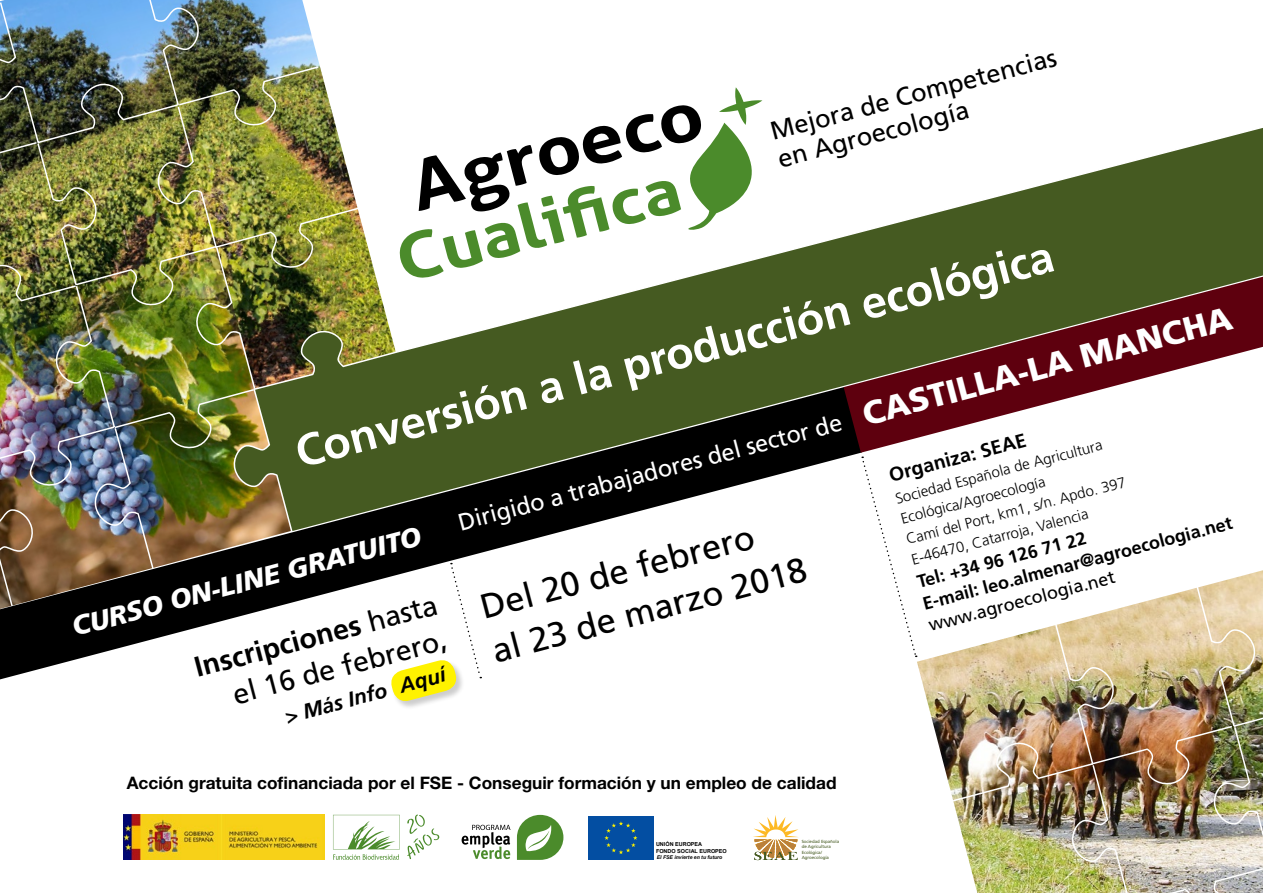
<style>
.page{position:relative;width:1263px;height:893px;background:#fff}
.page>*{position:absolute;margin:0;border:0;box-sizing:border-box;transform-origin:0 0}
.t1{font:700 68.85px "Aller";color:#000;scale:1.16 1}
.pied_de_page_2017{font:700 45px "Frutiger LT Std";color:#fff}
.pied_de_page_2017-2{font:34.5px "Frutiger LT Std";color:#000}
.pied_de_page_2017-3{font:700 28.5px "Frutiger LT Std";color:#000}
.pied_de_page_2017-4{font:28.5px "Frutiger LT Std";color:#000}
.pied_de_page_2017-5{font:italic 900 27px "Frutiger LT Std";color:#fff}
.pied_de_page_2017-6{font:25.5px "Frutiger LT Std";color:#000}
.pied_de_page_2017-7{font:24px "Frutiger LT Std";color:#fff}
.pied_de_page_2017-8{font:italic 700 21px "Frutiger LT Std";color:#000}
.pied_de_page_2017-9{font:700 19.5px "Frutiger LT Std";color:#000}
.pied_de_page_2017-10{font:700 18px "Frutiger LT Std";color:#000}
.pied_de_page_2017-11{font:18px "Frutiger LT Std";color:#000}
.pied_de_page_2017-12{font:700 17.25px "Helvetica Neue LT Std";color:#000}
.pied_de_page_2017-13{font:300 15px "Frutiger LT Std";color:#000}
.t2{font:700 5.4px/6.6px "Arial";color:#000}
.t3{font:italic 700 5.1px "Arial";color:#000}
.t4{font:4.5px/5.4px "Frutiger LT Std";letter-spacing:-.01em;color:#455a21}
.s1{font-weight:900;font-size:33px}
.s2{font-weight:400}
</style>
<div class="page">
<img style="left:917px;top:652px;width:34px;height:139px">
<svg style="left:883px;top:537px;width:34px;height:120px"></svg>
<img style="left:0;top:0;width:334px;height:387px">
<img style="left:951px;top:570px;width:312px;height:323px">
<svg style="left:753px;top:815px;width:46px;height:45px"></svg>
<svg style="left:462px;top:825px;width:48px;height:34px"></svg>
<svg style="left:517px;top:815px;width:46px;height:45px"></svg>
<div style="left:588px;top:816px;width:66px;height:44px;background:#034ea2"></div>
<svg style="left:604px;top:821px;width:33px;height:33px"></svg>
<img style="left:124px;top:815px;width:200px;height:45px">
<svg style="left:333px;top:815px;width:67px;height:45px"></svg>
<svg style="left:407px;top:814px;width:33px;height:45px"></svg>
<svg style="left:232px;top:120px;width:1031px;height:414px"></svg>
<svg style="left:400px;top:87px;width:391px;height:191px"></svg>
<img style="left:0;top:387px;width:862px;height:292px">
<svg style="left:844px;top:277px;width:419px;height:176px"></svg>
<div style="left:391px;top:660px;width:74px;height:50px;background:#000;opacity:.2"></div>
<svg style="left:388px;top:563px;width:93px;height:141px"></svg>
<p class="pied_de_page_2017-6" style="left:767px;top:118px;width:296px;rotate:-15deg">Mejora de Competencias</p>
<h1 class="t1" style="left:401px;top:147px;width:260px;rotate:-15deg">Agroeco</h1>
<p class="pied_de_page_2017" style="left:290px;top:430px;width:783px;rotate:-15deg">Conversión a la producción ecológica</p>
<p class="pied_de_page_2017-6" style="left:774px;top:145px;width:198px;rotate:-15deg">en Agroecología</p>
<p class="pied_de_page_2017-7" style="left:455px;top:510px;width:801px;rotate:-15deg">Dirigido a trabajadores del sector de <span class="s1">CASTILLA-LA MANCHA</span></p>
<p class="pied_de_page_2017-2" style="left:476px;top:589px;width:283px;rotate:-15deg">Del 20 de febrero</p>
<p class="pied_de_page_2017-9" style="left:887px;top:465px;width:142px;rotate:-15deg">Organiza: SEAE</p>
<p class="pied_de_page_2017-13" style="left:894px;top:491px;width:215px;rotate:-15deg">Sociedad Española de Agricultura</p>
<p class="pied_de_page_2017-13" style="left:904px;top:532px;width:228px;rotate:-15deg">Camí del Port, km1, s/n. Apdo. 397</p>
<p class="pied_de_page_2017-13" style="left:899px;top:511px;width:150px;rotate:-15deg">Ecológica/Agroecología</p>
<p class="pied_de_page_2017-13" style="left:910px;top:552px;width:184px;rotate:-15deg">E-46470, Catarroja, Valencia</p>
<p class="pied_de_page_2017-10" style="left:921px;top:594px;width:321px;rotate:-15deg">E-mail: leo.almenar@agroecologia.net</p>
<p class="pied_de_page_2017-5" style="left:69px;top:612px;width:361px;rotate:-15deg">CURSO ON-LINE GRATUITO</p>
<p class="pied_de_page_2017-10" style="left:915px;top:572px;width:175px;rotate:-15deg">Tel: +34 96 126 71 22</p>
<p class="pied_de_page_2017-2" style="left:487px;top:632px;width:326px;rotate:-15deg">al 23 de marzo 2018</p>
<p class="pied_de_page_2017-11" style="left:926px;top:615px;width:194px;rotate:-15deg">www.agroecologia.net</p>
<p class="pied_de_page_2017-3" style="left:191px;top:652px;width:252px;rotate:-15deg">Inscripciones <span class="s2">hasta</span></p>
<p class="pied_de_page_2017-4" style="left:229px;top:679px;width:222px;rotate:-15deg">el 16 de febrero,</p>
<p class="pied_de_page_2017-8" style="left:397px;top:674px;width:48px;rotate:-15deg">Aquí</p>
<p class="pied_de_page_2017-8" style="left:282px;top:705px;width:106px;rotate:-15deg">&gt; Más Info</p>
<p class="pied_de_page_2017-12" style="left:127px;top:773px;width:711px">Acción gratuita cofinanciada por el FSE - Conseguir formación y un empleo de calidad</p>
<p class="t2" style="left:656px;top:841px;width:72px">UNIÓN EUROPEA<br>FONDO SOCIAL EUROPEO</p>
<p class="t3" style="left:657px;top:854px;width:67px">El FSE invierte en tu futuro</p>
<p class="t4" style="left:802px;top:839px;width:39px">Sociedad Española</p>
<p class="t4" style="left:802px;top:844px;width:31px">de Agricultura<br>Ecológica/</p>
<p class="t4" style="left:802px;top:855px;width:29px">Agroecología</p>
</div>
